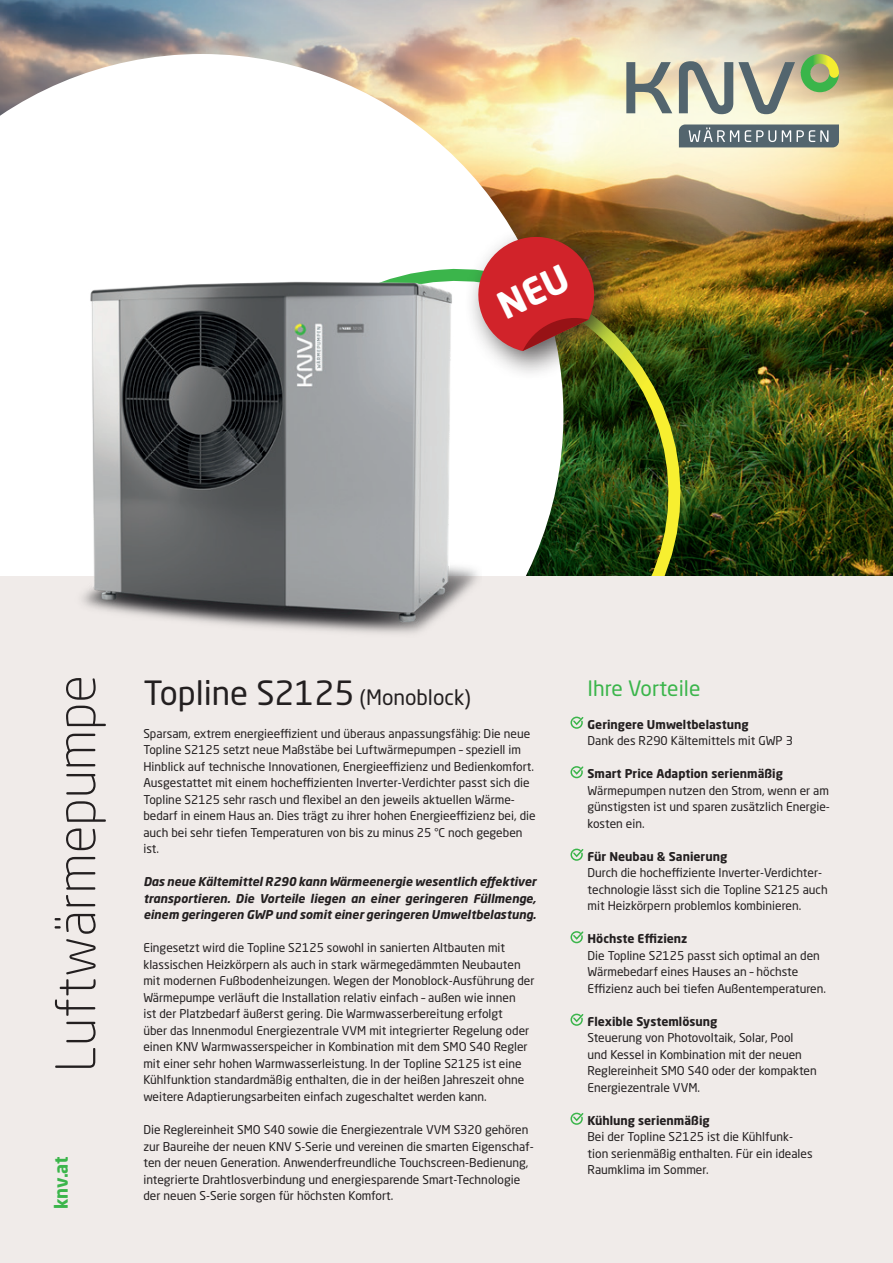
<style>
.page{position:relative;width:893px;height:1263px;background:#fff}
.page>*{position:absolute;margin:0;border:0;box-sizing:border-box;transform-origin:0 0}
.t1{font:300 54px "Neo Sans W1 G";color:#231f20}
.t2{font:33px "Neo Sans W1 G";color:#231f20}
.t3{font:21px "Neo Sans W1 G";color:#3bb54b}
.t4{font:700 18px "Neo Sans W1 G";color:#3bb54b}
.t5{font:12px/16.5px "Neo Sans W1 G";color:#231f20}
.t6{font:italic 700 12px/16.5px "Neo Sans W1 G";color:#231f20;text-align:justify}
.t7{font:700 12px "Neo Sans W1 G";color:#231f20}
.s1{font-size:21px}
</style>
<div class="page">
<img style="left:0;top:0;width:893px;height:576px">
<img style="left:578px;top:0;width:295px;height:256px">
<svg style="left:0;top:54px;width:563px;height:522px"></svg>
<img style="left:192px;top:229px;width:528px;height:347px">
<div style="left:0;top:576px;width:893px;height:687px;background:#f0ebe9"></div>
<svg style="left:626px;top:62px;width:46px;height:51px;background:#abae9d"></svg>
<svg style="left:679px;top:61px;width:116px;height:53px;background:#b2b3a5"></svg>
<svg style="left:679px;top:124px;width:160px;height:23px;background:#6c7b82"></svg>
<svg style="left:801px;top:54px;width:38px;height:38px"></svg>
<svg style="left:570px;top:716px;width:14px;height:13px"></svg>
<svg style="left:570px;top:766px;width:14px;height:13px"></svg>
<svg style="left:570px;top:848px;width:14px;height:13px"></svg>
<svg style="left:570px;top:931px;width:14px;height:13px"></svg>
<svg style="left:570px;top:1013px;width:14px;height:13px"></svg>
<svg style="left:570px;top:1112px;width:14px;height:13px"></svg>
<img style="left:53px;top:237px;width:429px;height:397px">
<div style="left:464px;top:222px;width:162px;height:159px;background:#231f20;opacity:.75"></div>
<svg style="left:470px;top:229px;width:126px;height:122px;background:#bf4f49"></svg>
<h1 class="t1" style="left:42px;top:1072px;width:399px;rotate:-90deg">Luftwärmepumpe</h1>
<h2 class="t2" style="left:143px;top:673px;width:329px">Topline S2125 <span class="s1">(Monoblock)</span></h2>
<p class="t5" style="left:143px;top:725px;width:394px">Sparsam, extrem energieeffizient und überaus anpassungsfähig: Die neue Topline S2125 setzt neue Maßstäbe bei Luftwärmepumpen – speziell im Hinblick auf technische Innovationen, Energieeffizienz und Bedienkomfort.<br>Ausgestattet mit einem hocheffizienten Inverter-Verdichter passt sich die Topline S2125 sehr rasch und flexibel an den jeweils aktuellen Wärme&shy;bedarf in einem Haus an. Dies trägt zu ihrer hohen Energieeffizienz bei, die auch bei sehr tiefen Temperaturen von bis zu minus 25 °C noch gegeben ist.</p>
<p class="t6" style="left:143px;top:873px;width:394px">Das neue Kältemittel R290 kann Wärmeenergie wesentlich effektiver transportieren. Die Vorteile liegen an einer geringeren Füllmenge, einem geringeren GWP und somit einer geringeren Umweltbelastung.</p>
<p class="t5" style="left:143px;top:940px;width:393px">Eingesetzt wird die Topline S2125 sowohl in sanierten Altbauten mit klassischen Heizkörpern als auch in stark wärmegedämmten Neubauten mit modernen Fußbodenheizungen. Wegen der Monoblock-Ausführung der Wärmepumpe verläuft die Installation relativ einfach – außen wie innen<br>ist der Platzbedarf äußerst gering. Die Warmwasserbereitung erfolgt<br>über das Innenmodul Energiezentrale VVM mit integrierter Regelung oder einen KNV Warmwasserspeicher in Kombination mit dem SMO S40 Regler mit einer sehr hohen Warmwasserleistung. In der Topline S2125 ist eine Kühlfunktion standardmäßig enthalten, die in der heißen Jahreszeit ohne weitere Adaptierungsarbeiten einfach zugeschaltet werden kann.</p>
<p class="t5" style="left:143px;top:1121px;width:392px">Die Reglereinheit SMO S40 sowie die Energiezentrale VVM S320 gehören zur Baureihe der neuen KNV S-Serie und vereinen die smarten Eigenschaf&shy;ten der neuen Generation. Anwenderfreundliche Touchscreen-Bedienung, integrierte Drahtlosverbindung und energiesparende Smart-Technologie der neuen S-Serie sorgen für höchsten Komfort.</p>
<h3 class="t4" style="left:50px;top:1209px;width:54px;rotate:-90deg">knv.at</h3>
<h3 class="t3" style="left:587px;top:675px;width:114px">Ihre Vorteile</h3>
<p class="t7" style="left:587px;top:717px;width:163px">Geringere Umweltbelastung</p>
<p class="t5" style="left:587px;top:732px;width:207px">Dank des R290 Kältemittels mit GWP 3</p>
<p class="t7" style="left:587px;top:766px;width:197px">Smart Price Adaption serienmäßig</p>
<p class="t5" style="left:587px;top:782px;width:244px;text-align:justify">Wärmepumpen nutzen den Strom, wenn er am günstigsten ist und sparen zusätzlich Energie&shy;kosten ein.</p>
<p class="t7" style="left:587px;top:849px;width:141px">Für Neubau &amp; Sanierung</p>
<p class="t5" style="left:587px;top:864px;width:242px">Durch die hocheffiziente Inverter-Verdichter&shy;technologie lässt sich die Topline S2125 auch mit Heizkörpern problemlos kombinieren.</p>
<p class="t7" style="left:587px;top:931px;width:101px">Höchste Effizienz</p>
<p class="t5" style="left:587px;top:947px;width:240px">Die Topline S2125 passt sich optimal an den<br>Wärmebedarf eines Hauses an – höchste<br>Effizienz auch bei tiefen Außentemperaturen.</p>
<p class="t7" style="left:587px;top:1014px;width:131px">Flexible Systemlösung</p>
<p class="t5" style="left:587px;top:1029px;width:231px">Steuerung von Photovoltaik, Solar, Pool<br>und Kessel in Kombination mit der neuen Reglereinheit SMO S40 oder der kompakten Energiezentrale VVM.</p>
<p class="t7" style="left:587px;top:1113px;width:124px">Kühlung serienmäßig</p>
<p class="t5" style="left:587px;top:1128px;width:227px">Bei der Topline S2125 ist die Kühlfunk&shy;tion serienmäßig enthalten. Für ein ideales<br>Raumklima im Sommer.</p>
</div>
